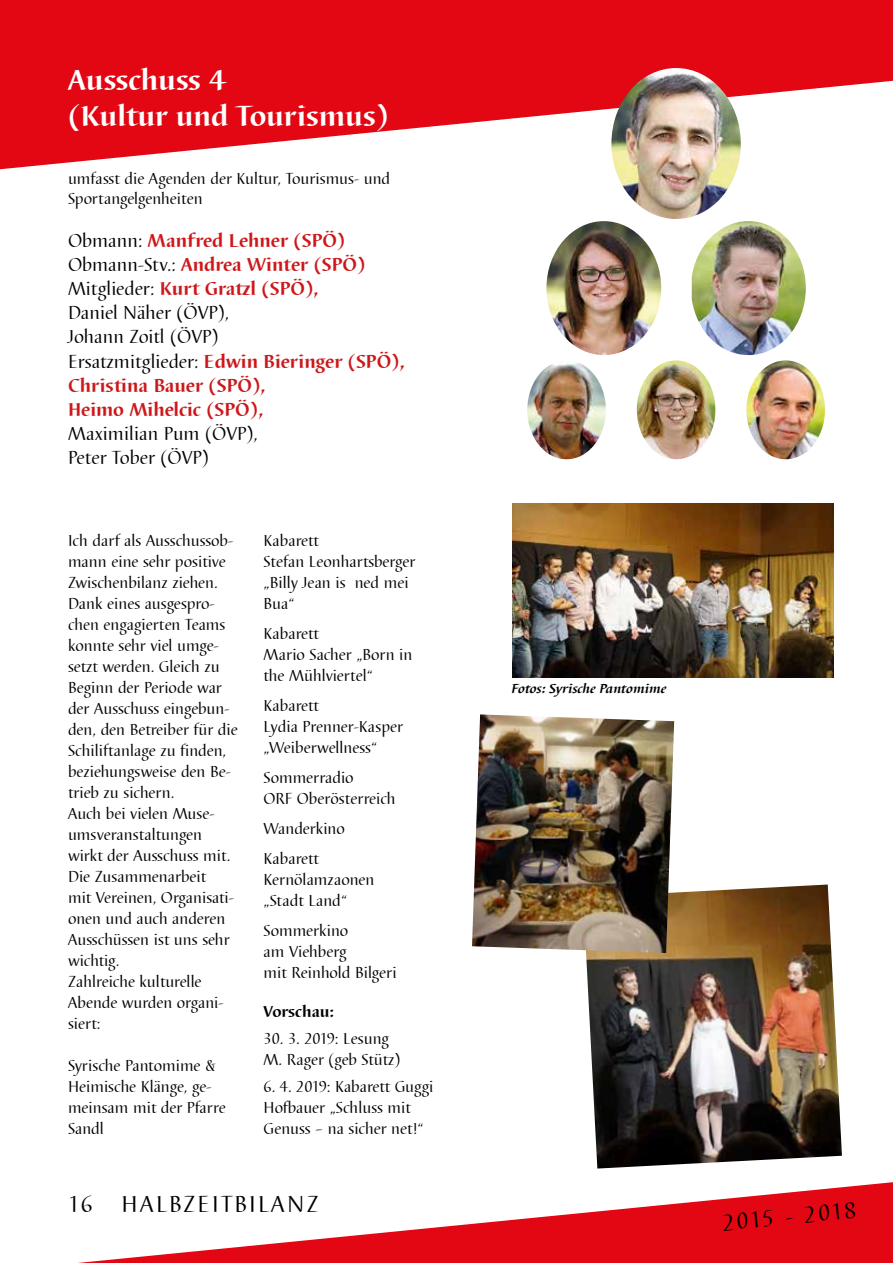
<style>
.page{position:relative;width:893px;height:1263px;background:#fff}
.page>*{position:absolute;margin:0;border:0;box-sizing:border-box;transform-origin:0 0}
.t1{font:700 30px/36px "Barbedor";color:#fff}
.t2{font:24px "Barbedor";letter-spacing:.1em;color:#000}
.t3{font:700 19.5px/24px "Barbedor";color:#cd171a}
.t4{font:19.5px/24px "Barbedor";color:#000}
.t5{font:16.5px/21px "Barbedor";color:#000}
.t6{font:700 16.5px "Barbedor";letter-spacing:-.005em;color:#000}
.t7{font:italic 700 13.5px "Barbedor";color:#000}
.s1{font-weight:400;color:#000}
</style>
<div class="page">
<svg style="left:78px;top:1168px;width:815px;height:95px"></svg>
<svg style="left:0;top:0;width:893px;height:170px;fill:#e30613"></svg>
<img style="left:611px;top:68px;width:130px;height:151px">
<img style="left:546px;top:221px;width:115px;height:134px">
<img style="left:637px;top:360px;width:78px;height:99px">
<img style="left:527px;top:362px;width:79px;height:97px">
<img style="left:692px;top:221px;width:114px;height:134px">
<img style="left:746px;top:360px;width:79px;height:99px">
<img style="left:512px;top:504px;width:322px;height:174px">
<img style="left:586px;top:884px;width:256px;height:284px">
<img style="left:472px;top:714px;width:202px;height:239px">
<h1 class="t1" style="left:68px;top:63px;width:322px">Ausschuss 4<br>(Kultur und Tourismus)</h1>
<p class="t5" style="left:68px;top:170px;width:324px;line-height:19.5px">umfasst die Agenden der Kultur, Tourismus- und<br>Sportangelgenheiten</p>
<p class="t3" style="left:68px;top:230px;width:338px"><span class="s1">Obmann:</span> Manfred Lehner (SPÖ)<br><span class="s1">Obmann-Stv.:</span> Andrea Winter (SPÖ)<br><span class="s1">Mitglieder:</span> Kurt Gratzl (SPÖ),<br><span class="s1">Daniel Näher (ÖVP),<br>Johann Zoitl (ÖVP)<br>Ersatzmitglieder:</span> Edwin Bieringer (SPÖ),<br>Christina Bauer (SPÖ),<br>Heimo Mihelcic (SPÖ),</p>
<p class="t4" style="left:68px;top:422px;width:191px">Maximilian Pum (ÖVP),<br>Peter Tober (ÖVP)</p>
<p class="t5" style="left:68px;top:531px;width:171px">Ich darf als Ausschussob&shy;mann eine sehr positive<br>Zwischenbilanz ziehen.<br>Dank eines ausgespro&shy;chen engagierten Teams konnte sehr viel umge&shy;setzt werden. Gleich zu<br>Beginn der Periode war der Ausschuss eingebun&shy;den, den Betreiber für die<br>Schiliftanlage zu finden, beziehungsweise den Be&shy;trieb zu sichern.<br>Auch bei vielen Muse&shy;umsveranstaltungen wirkt der Ausschuss mit.<br>Die Zusammenarbeit<br>mit Vereinen, Organisati&shy;onen und auch anderen<br>Ausschüssen ist uns sehr wichtig.<br>Zahlreiche kulturelle<br>Abende wurden organi&shy;siert:</p>
<p class="t5" style="left:68px;top:1056px;width:159px">Syrische Pantomime &amp;<br>Heimische Klänge, ge&shy;meinsam mit der Pfarre<br>Sandl</p>
<p class="t5" style="left:264px;top:531px;width:153px">Kabarett<br>Stefan Leonhartsberger „Billy Jean is ned mei<br>Bua“</p>
<p class="t5" style="left:264px;top:624px;width:150px">Kabarett<br>Mario Sacher „Born in the Mühlviertel“</p>
<p class="t5" style="left:264px;top:696px;width:141px">Kabarett<br>Lydia Prenner-Kasper „Weiberwellness“</p>
<p class="t5" style="left:264px;top:768px;width:134px">Sommerradio<br>ORF Oberösterreich</p>
<p class="t5" style="left:264px;top:814px;width:83px;line-height:30px">Wanderkino<br>Kabarett</p>
<p class="t5" style="left:264px;top:870px;width:112px">Kernölamzaonen „Stadt Land“</p>
<p class="t5" style="left:264px;top:921px;width:135px">Sommerkino<br>am Viehberg<br>mit Reinhold Bilgeri</p>
<p class="t6" style="left:264px;top:1003px;width:72px">Vorschau:</p>
<p class="t5" style="left:264px;top:1029px;width:138px">30. 3. 2019: Lesung<br>M. Rager (geb Stütz)</p>
<p class="t5" style="left:264px;top:1077px;width:171px">6. 4. 2019: Kabarett Guggi<br>Hofbauer „Schluss mit<br>Genuss – na sicher net!“</p>
<h2 class="t2" style="left:68px;top:1191px;width:252px">16 HALBZEITBILANZ</h2>
<p class="t7" style="left:511px;top:681px;width:157px">Fotos: Syrische Pantomime</p>
<h2 class="t2" style="left:721px;top:1209px;width:136px;rotate:-5deg">2015 - 2018</h2>
</div>
